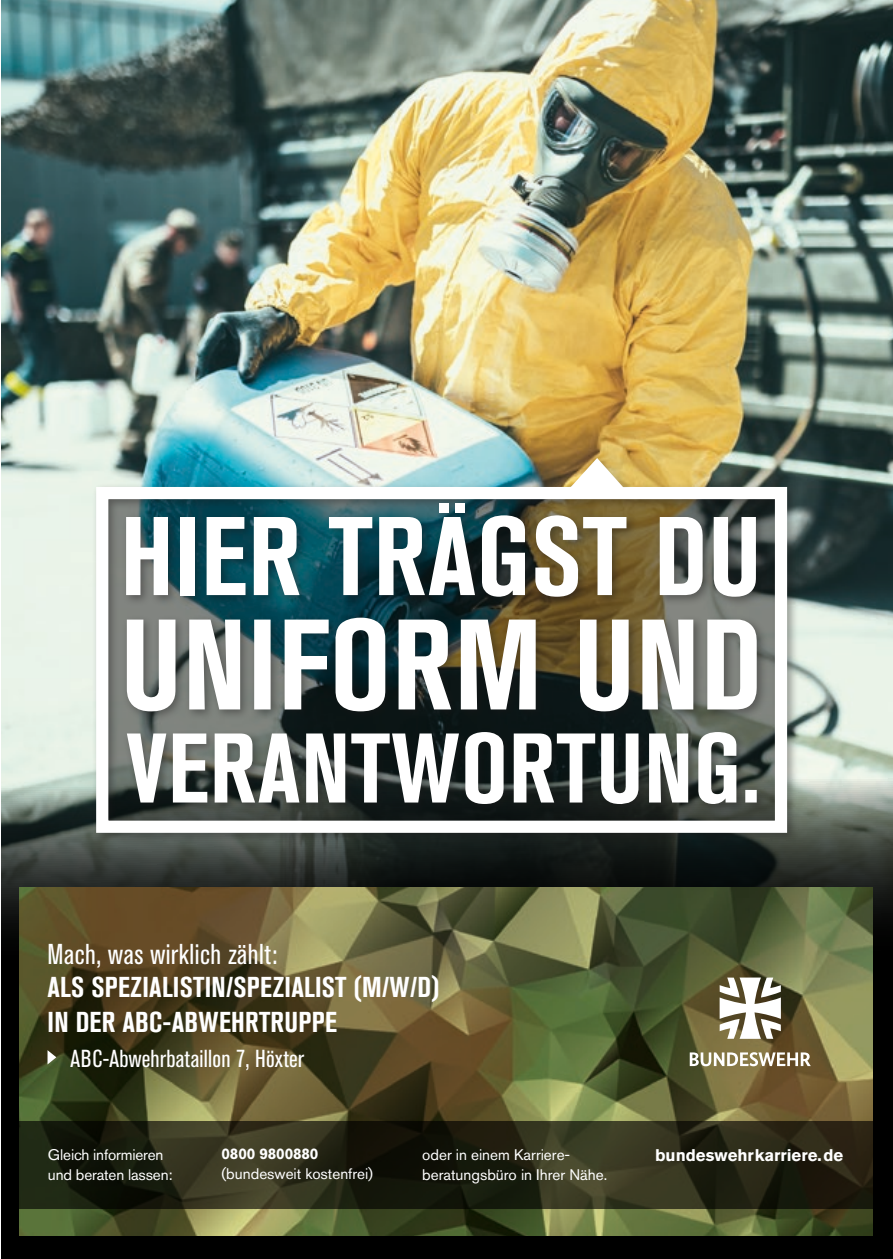
<style>
.page{position:relative;width:893px;height:1259px;background:#fff}
.page>*{position:absolute;margin:0;border:0;box-sizing:border-box;transform-origin:0 0}
.t1{font:700 condensed 110.4px "Akzidenz Grotesk BQ";letter-spacing:.01em;color:#fff}
.t2{font:700 condensed 28.5px/34.8px "Akzidenz Grotesk BQ";letter-spacing:.01em;color:#fff}
.t3{font:condensed 28.5px "Akzidenz Grotesk BQ";letter-spacing:.02em;color:#fff}
.t4{font:condensed 24.3px "Akzidenz Grotesk BQ";letter-spacing:.01em;color:#fff}
.t5{font:700 16.8px "Akzidenz Grotesk BQ";color:#fff}
.t6{font:15.3px/19.8px "Akzidenz Grotesk BQ";color:#fff}
.t7{font:700 15.3px "Akzidenz Grotesk BQ";letter-spacing:-.01em;color:#fff}
</style>
<div class="page">
<img style="left:2px;top:0;width:891px;height:766px">
<svg style="left:2px;top:766px;width:891px;height:493px;background:#272c28"></svg>
<div style="left:92px;top:482px;width:706px;height:362px;background:#1b1819;opacity:.4"></div>
<div style="left:566px;top:455px;width:69px;height:45px;background:#1b1819;opacity:.4"></div>
<svg style="left:569px;top:458px;width:55px;height:29px"></svg>
<div style="left:123px;top:613px;width:645px;height:202px;background:#1b1819;opacity:.4"></div>
<svg style="left:127px;top:732px;width:630px;height:72px"></svg>
<svg style="left:127px;top:617px;width:630px;height:95px"></svg>
<img style="left:20px;top:887px;width:853px;height:348px">
<svg style="left:17px;top:1120px;width:858px;height:88px;background:#272716"></svg>
<svg style="left:48px;top:1050px;width:8px;height:14px"></svg>
<svg style="left:690px;top:1052px;width:121px;height:14px"></svg>
<svg style="left:720px;top:977px;width:61px;height:62px"></svg>
<div style="left:122px;top:499px;width:645px;height:109px;background:#1b1819;opacity:.4"></div>
<div style="left:440px;top:503px;width:9px;height:9px;background:#fff"></div>
<div style="left:455px;top:503px;width:9px;height:9px;background:#fff"></div>
<div style="left:558px;top:488px;width:80px;height:10px;background:#fff"></div>
<h1 class="t1" style="left:121px;top:493px;width:642px">HIER TRAGST DU</h1>
<h2 class="t3" style="left:48px;top:937px;width:231px">Mach, was wirklich zählt:</h2>
<h2 class="t2" style="left:48px;top:969px;width:394px">ALS SPEZIALISTIN/SPEZIALIST (M/W/D)<br>IN DER ABC-ABWEHRTRUPPE</h2>
<h3 class="t4" style="left:71px;top:1044px;width:235px">ABC-Abwehrbataillon 7, Höxter</h3>
<p class="t6" style="left:48px;top:1144px;width:126px">Gleich informieren und beraten lassen:</p>
<p class="t7" style="left:221px;top:1145px;width:99px">0800 9800880</p>
<p class="t6" style="left:221px;top:1163px;width:153px">(bundesweit kostenfrei)</p>
<p class="t6" style="left:422px;top:1144px;width:186px">oder in einem Karriere&shy;beratungsbüro in Ihrer Nähe.</p>
<p class="t5" style="left:655px;top:1145px;width:190px">bundeswehrkarriere.de</p>
</div>
